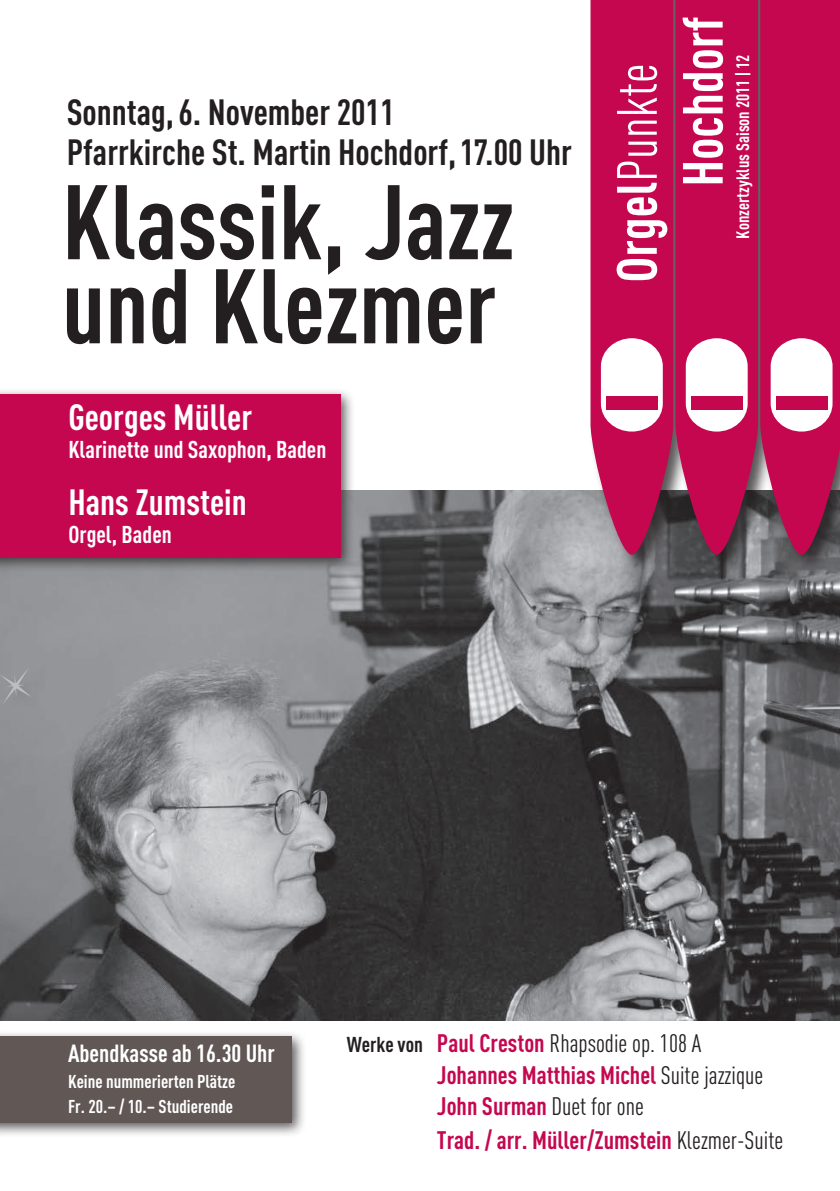
<style>
.page{position:relative;width:840px;height:1191px;background:#fff}
.page>*{position:absolute;margin:0;border:0;box-sizing:border-box;transform-origin:0 0}
.t1{font:700 104px/84px "DIN Cond";color:#231f20}
.t2{font:700 55.6px/65.8px "DIN Cond";color:#fff}
.t3{font:700 36px/40px "DIN Cond";color:#231f20}
.t4{font:700 36px "DIN Cond";color:#fff}
.t5{font:700 25px/32.2px "DIN Cond";color:#c50750}
.t6{font:700 24.4px "DIN Cond";color:#fff}
.t7{font:700 24px "DIN Cond";color:#fff}
.t8{font:700 21.2px "DIN Cond";color:#231f20}
.t9{font:700 18.4px/25.6px "DIN Cond";color:#fff}
.t10{font:700 17.8px "DIN Cond";color:#fff}
.s1{font-weight:400}
.s2{font-weight:400;color:#231f20}
</style>
<div class="page">
<img style="left:0;top:490px;width:839px;height:530px">
<div style="left:0;top:1029px;width:307px;height:109px;background:#231f20;opacity:.75"></div>
<div style="left:0;top:1036px;width:291px;height:87px;background:#615856"></div>
<div style="left:587px;top:0;width:252px;height:573px;background:#231f20;opacity:.75"></div>
<svg style="left:675px;top:0;width:82px;height:555px;background:#ba1152"></svg>
<div style="left:685px;top:338px;width:62px;height:93px;background:#fff;border-radius:29px"></div>
<div style="left:690px;top:396px;width:52px;height:14px;background:#c50750"></div>
<svg style="left:590px;top:0;width:82px;height:555px;background:#c01859"></svg>
<div style="left:600px;top:338px;width:62px;height:93px;background:#fff;border-radius:29px"></div>
<div style="left:605px;top:396px;width:52px;height:14px;background:#c50750"></div>
<svg style="left:759px;top:0;width:80px;height:555px;background:#b91152"></svg>
<div style="left:770px;top:338px;width:62px;height:93px;background:#fff;border-radius:29px"></div>
<div style="left:775px;top:396px;width:52px;height:14px;background:#c50750"></div>
<hr style="left:837px;top:0;width:2px;height:431px;background:#c50750">
<div style="left:0;top:665px;width:45px;height:52px;background:#909295"></div>
<svg style="left:1px;top:669px;width:30px;height:33px"></svg>
<div style="left:0;top:387px;width:355px;height:186px;background:#231f20;opacity:.75"></div>
<div style="left:0;top:394px;width:340px;height:163px;background:#c50750"></div>
<h3 class="t3" style="left:67px;top:92px;width:506px">Sonntag, 6. November 2011<br>Pfarrkirche St. Martin Hochdorf, 17.00 Uhr</h3>
<h1 class="t1" style="left:62px;top:177px;width:453px">Klassik, Jazz und Klezmer</h1>
<h3 class="t4" style="left:68px;top:395px;width:185px">Georges Müller</h3>
<p class="t7" style="left:68px;top:435px;width:259px">Klarinette und Saxophon, Baden</p>
<h3 class="t4" style="left:68px;top:480px;width:180px">Hans Zumstein</h3>
<p class="t7" style="left:68px;top:520px;width:105px">Orgel, Baden</p>
<h2 class="t2" style="left:602px;top:187px;width:172px;text-indent:-96px;rotate:-90deg">Orgel<span class="s1">Punkte<br></span>Hochdorf</h2>
<p class="t10" style="left:731px;top:239px;width:185px;rotate:-90deg">Konzertzyklus Saison 2011 | 12</p>
<p class="t6" style="left:68px;top:1038px;width:208px">Abendkasse ab 16.30 Uhr</p>
<p class="t9" style="left:68px;top:1067px;width:169px">Keine nummerierten Plätze<br>Fr. 20.– / 10.– Studierende</p>
<p class="t8" style="left:346px;top:1031px;width:78px">Werke von</p>
<p class="t5" style="left:436px;top:1026px;width:347px">Paul Creston <span class="s2">Rhapsodie op. 108 A </span>Johannes Matthias Michel <span class="s2">Suite jazzique </span>John Surman <span class="s2">Duet for one<br></span>Trad. / arr. Müller/Zumstein <span class="s2">Klezmer-Suite</span></p>
</div>
